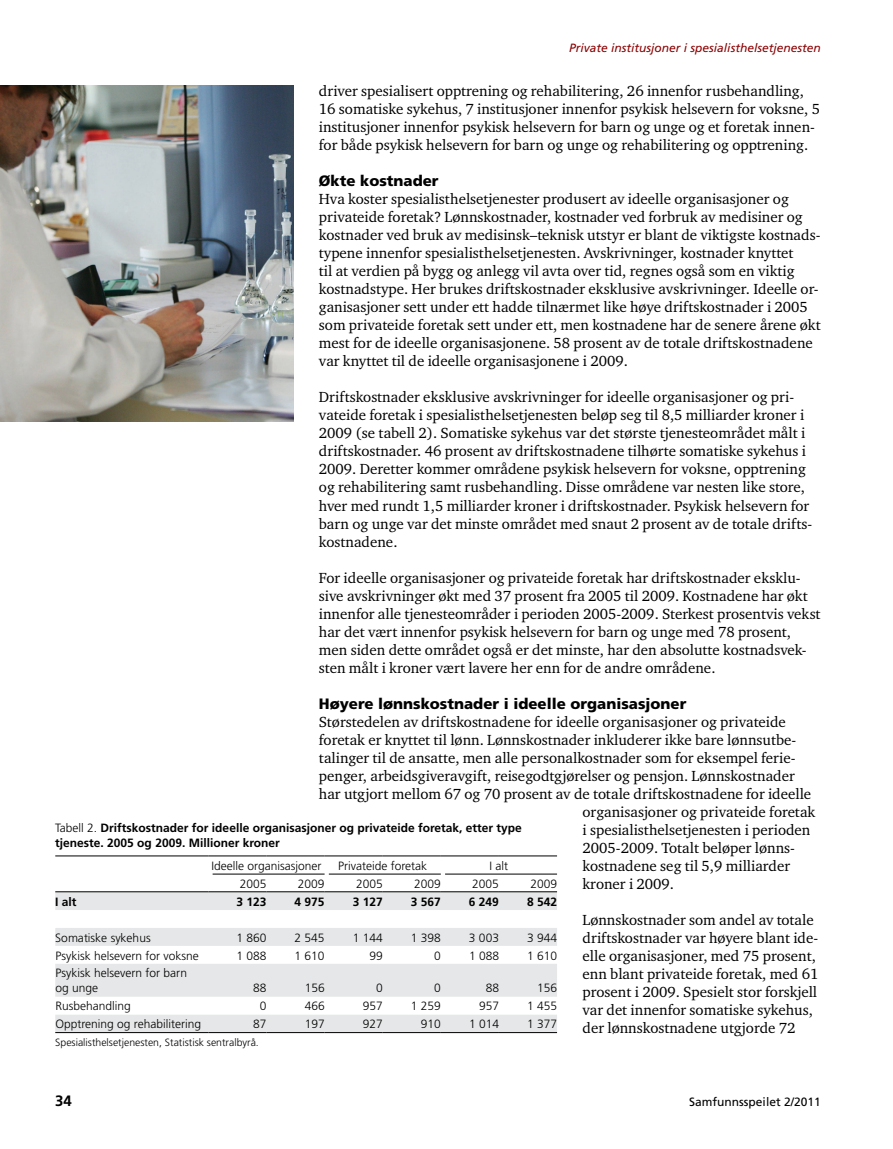
<style>
.page{position:relative;width:893px;height:1149px;background:#fff}
.page>*{position:absolute;margin:0;border:0;box-sizing:border-box;transform-origin:0 0}
.t1{font:15px/18px "Charter ITC Std";color:#000}
.t2{font:900 15px "Frutiger";color:#000}
.t3{font:700 15px "Frutiger";color:#000}
.t4{font:300 12px/15px "Frutiger";color:#000}
.t5{font:700 12px/15px "Frutiger";color:#000}
.t6{font:italic 12px "Frutiger";color:#8b0304}
.t7{font:12px "Frutiger";color:#000}
.t8{font:300 10.5px "Frutiger";color:#000}
.s1{font-weight:300}
</style>
<div class="page">
<svg style="left:55px;top:892px;width:502px;height:139px;fill:#e6e7e8"></svg>
<hr style="left:55px;top:855px;width:153px;height:1px;background:#000">
<hr style="left:208px;top:855px;width:58px;height:1px;background:#000">
<hr style="left:266px;top:855px;width:59px;height:1px;background:#000">
<hr style="left:325px;top:855px;width:58px;height:1px;background:#000">
<hr style="left:383px;top:855px;width:58px;height:1px;background:#000">
<hr style="left:441px;top:855px;width:58px;height:1px;background:#000">
<hr style="left:499px;top:855px;width:58px;height:1px;background:#000">
<hr style="left:55px;top:891px;width:153px;height:1px;background:#000">
<hr style="left:208px;top:891px;width:58px;height:1px;background:#000">
<hr style="left:266px;top:891px;width:59px;height:1px;background:#000">
<hr style="left:325px;top:891px;width:58px;height:1px;background:#000">
<hr style="left:383px;top:891px;width:58px;height:1px;background:#000">
<hr style="left:441px;top:891px;width:58px;height:1px;background:#000">
<hr style="left:499px;top:891px;width:58px;height:1px;background:#000">
<hr style="left:55px;top:1031px;width:153px;height:1px;background:#000">
<hr style="left:208px;top:1031px;width:58px;height:1px;background:#000">
<hr style="left:266px;top:1031px;width:59px;height:1px;background:#000">
<hr style="left:325px;top:1031px;width:58px;height:1px;background:#000">
<hr style="left:383px;top:1031px;width:58px;height:1px;background:#000">
<hr style="left:441px;top:1031px;width:58px;height:1px;background:#000">
<hr style="left:499px;top:1031px;width:58px;height:1px;background:#000">
<hr style="left:213px;top:873px;width:112px;height:1px;background:#000">
<hr style="left:329px;top:873px;width:112px;height:1px;background:#000">
<hr style="left:445px;top:873px;width:112px;height:1px;background:#000">
<img style="left:0;top:85px;width:293px;height:337px">
<p class="t6" style="left:569px;top:41px;width:253px">Private institusjoner i spesialisthelsetjenesten</p>
<p class="t1" style="left:319px;top:82px;width:503px">driver spesialisert opptrening og rehabilitering, 26 innenfor rusbehandling, 16 somatiske sykehus, 7 institusjoner innenfor psykisk helsevern for voksne, 5 institusjoner innenfor psykisk helsevern for barn og unge og et foretak innen&shy;for både psykisk helsevern for barn og unge og rehabilitering og opptrening.</p>
<p class="t2" style="left:319px;top:172px;width:121px">Økte kostnader</p>
<p class="t1" style="left:319px;top:190px;width:503px">Hva koster spesialisthelsetjenester produsert av ideelle organisasjoner og privateide foretak? Lønnskostnader, kostnader ved forbruk av medisiner og kostnader ved bruk av medisinsk–teknisk utstyr er blant de viktigste kostnads&shy;typene innenfor spesialisthelsetjenesten. Avskrivninger, kostnader knyttet<br>til at verdien på bygg og anlegg vil avta over tid, regnes også som en viktig kostnadstype. Her brukes driftskostnader eksklusive avskrivninger. Ideelle or&shy;ganisasjoner sett under ett hadde tilnærmet like høye driftskostnader i 2005 som privateide foretak sett under ett, men kostnadene har de senere årene økt mest for de ideelle organisasjonene. 58 prosent av de totale driftskostnadene var knyttet til de ideelle organisasjonene i 2009.</p>
<p class="t1" style="left:319px;top:388px;width:495px">Driftskostnader eksklusive avskrivninger for ideelle organisasjoner og pri&shy;vateide foretak i spesialisthelsetjenesten beløp seg til 8,5 milliarder kroner i 2009 (se tabell 2). Somatiske sykehus var det største tjenesteområdet målt i driftskostnader. 46 prosent av driftskostnadene tilhørte somatiske sykehus i 2009. Deretter kommer områdene psykisk helsevern for voksne, opptrening og rehabilitering samt rusbehandling. Disse områdene var nesten like store, hver med rundt 1,5 milliarder kroner i driftskostnader. Psykisk helsevern for barn og unge var det minste området med snaut 2 prosent av de totale drifts&shy;kostnadene.</p>
<p class="t1" style="left:319px;top:568px;width:503px">For ideelle organisasjoner og privateide foretak har driftskostnader eksklu&shy;sive avskrivninger økt med 37 prosent fra 2005 til 2009. Kostnadene har økt innenfor alle tjenesteområder i perioden 2005-2009. Sterkest prosentvis vekst har det vært innenfor psykisk helsevern for barn og unge med 78 prosent, men siden dette området også er det minste, har den absolutte kostnadsvek&shy;sten målt i kroner vært lavere her enn for de andre områdene.</p>
<p class="t2" style="left:319px;top:694px;width:369px">Høyere lønnskostnader i ideelle organisasjoner</p>
<p class="t1" style="left:319px;top:712px;width:469px">Størstedelen av driftskostnadene for ideelle organisasjoner og privateide</p>
<p class="t1" style="left:319px;top:730px;width:479px">foretak er knyttet til lønn. Lønnskostnader inkluderer ikke bare lønnsutbe-</p>
<p class="t1" style="left:319px;top:748px;width:478px">talinger til de ansatte, men alle personalkostnader som for eksempel ferie-</p>
<p class="t1" style="left:319px;top:766px;width:477px">penger, arbeidsgiveravgift, reisegodtgjørelser og pensjon. Lønnskostnader</p>
<p class="t1" style="left:319px;top:784px;width:494px">har utgjort mellom 67 og 70 prosent av de totale driftskostnadene for ideelle</p>
<p class="t1" style="left:583px;top:802px;width:234px">organisasjoner og privateide foretak</p>
<p class="t1" style="left:583px;top:820px;width:229px">i spesialisthelsetjenesten i perioden</p>
<p class="t1" style="left:583px;top:838px;width:214px">2005-2009. Totalt beløper lønns-</p>
<p class="t1" style="left:583px;top:856px;width:209px">kostnadene seg til 5,9 milliarder</p>
<p class="t1" style="left:583px;top:874px;width:93px">kroner i 2009.</p>
<p class="t1" style="left:583px;top:910px;width:237px">Lønnskostnader som andel av totale driftskostnader var høyere blant ide&shy;elle organisasjoner, med 75 prosent, enn blant privateide foretak, med 61 prosent i 2009. Spesielt stor forskjell var det innenfor somatiske sykehus, der lønnskostnadene utgjorde 72</p>
<p class="t5" style="left:55px;top:820px;width:468px"><span class="s1">Tabell 2.</span> Driftskostnader for ideelle organisasjoner og privateide foretak, etter type tjeneste. 2005 og 2009. Millioner kroner</p>
<p class="t4" style="left:211px;top:857px;width:112px">Ideelle organisasjoner</p>
<p class="t4" style="left:338px;top:857px;width:91px">Privateide foretak</p>
<p class="t4" style="left:490px;top:857px;width:20px">I alt</p>
<p class="t4" style="left:240px;top:875px;width:28px">2005</p>
<p class="t4" style="left:298px;top:875px;width:28px">2009</p>
<p class="t4" style="left:356px;top:875px;width:28px">2005</p>
<p class="t4" style="left:414px;top:875px;width:28px">2009</p>
<p class="t4" style="left:472px;top:875px;width:28px">2005</p>
<p class="t4" style="left:530px;top:875px;width:28px">2009</p>
<p class="t5" style="left:55px;top:893px;width:23px">I alt</p>
<p class="t5" style="left:236px;top:893px;width:32px">3 123</p>
<p class="t5" style="left:295px;top:893px;width:32px">4 975</p>
<p class="t5" style="left:353px;top:893px;width:32px">3 127</p>
<p class="t5" style="left:411px;top:893px;width:32px">3 567</p>
<p class="t5" style="left:469px;top:893px;width:32px">6 249</p>
<p class="t5" style="left:527px;top:893px;width:32px">8 542</p>
<p class="t4" style="left:55px;top:929px;width:97px">Somatiske sykehus</p>
<p class="t4" style="left:236px;top:929px;width:32px">1 860</p>
<p class="t4" style="left:295px;top:929px;width:32px">2 545</p>
<p class="t4" style="left:353px;top:929px;width:32px">1 144</p>
<p class="t4" style="left:411px;top:929px;width:32px">1 398</p>
<p class="t4" style="left:469px;top:929px;width:32px">3 003</p>
<p class="t4" style="left:527px;top:929px;width:32px">3 944</p>
<p class="t4" style="left:55px;top:947px;width:145px">Psykisk helsevern for voksne</p>
<p class="t4" style="left:236px;top:947px;width:32px">1 088</p>
<p class="t4" style="left:295px;top:947px;width:32px">1 610</p>
<p class="t4" style="left:369px;top:947px;width:15px">99</p>
<p class="t4" style="left:434px;top:947px;width:8px">0</p>
<p class="t4" style="left:469px;top:947px;width:32px">1 088</p>
<p class="t4" style="left:527px;top:947px;width:32px">1 610</p>
<p class="t4" style="left:55px;top:965px;width:133px">Psykisk helsevern for barn og unge</p>
<p class="t4" style="left:253px;top:980px;width:15px">88</p>
<p class="t4" style="left:305px;top:980px;width:22px">156</p>
<p class="t4" style="left:376px;top:980px;width:8px">0</p>
<p class="t4" style="left:434px;top:980px;width:8px">0</p>
<p class="t4" style="left:486px;top:980px;width:15px">88</p>
<p class="t4" style="left:537px;top:980px;width:22px">156</p>
<p class="t4" style="left:55px;top:998px;width:77px">Rusbehandling</p>
<p class="t4" style="left:260px;top:998px;width:8px">0</p>
<p class="t4" style="left:305px;top:998px;width:22px">466</p>
<p class="t4" style="left:363px;top:998px;width:22px">957</p>
<p class="t4" style="left:411px;top:998px;width:32px">1 259</p>
<p class="t4" style="left:479px;top:998px;width:22px">957</p>
<p class="t4" style="left:527px;top:998px;width:32px">1 455</p>
<p class="t4" style="left:55px;top:1016px;width:147px">Opptrening og rehabilitering</p>
<p class="t4" style="left:253px;top:1016px;width:15px">87</p>
<p class="t4" style="left:305px;top:1016px;width:22px">197</p>
<p class="t4" style="left:363px;top:1016px;width:22px">927</p>
<p class="t4" style="left:421px;top:1016px;width:22px">910</p>
<p class="t4" style="left:469px;top:1016px;width:32px">1 014</p>
<p class="t4" style="left:527px;top:1016px;width:32px">1 377</p>
<p class="t8" style="left:55px;top:1036px;width:205px">Spesialisthelsetjenesten, Statistisk sentralbyrå.</p>
<p class="t3" style="left:55px;top:1091px;width:18px">34</p>
<p class="t7" style="left:689px;top:1094px;width:133px">Samfunnsspeilet 2/2011</p>
</div>
